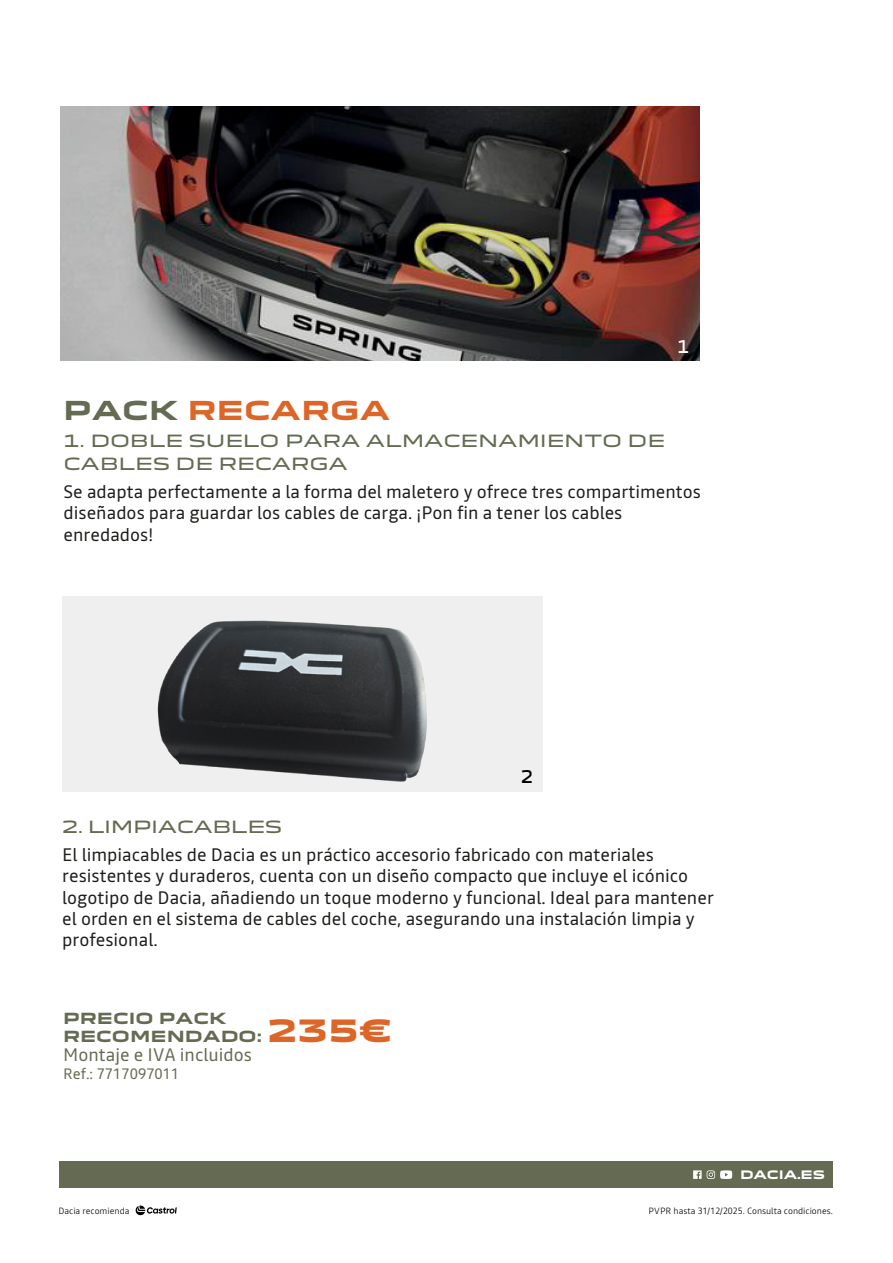
<style>
.page{position:relative;width:893px;height:1263px;background:#fff}
.page>*{position:absolute;margin:0;border:0;box-sizing:border-box;transform-origin:0 0}
.t1{font:700 25.5px "Dacia Block Extended";color:#dd6528}
.t2{font:18px/21.3px "Read";color:#1d1d1b}
.t3{font:18px "Read";color:#646b52}
.t4{font:17.1px "Dacia Block";color:#fff}
.t5{font:17.1px "Dacia Block";color:#000}
.t6{font:16.5px/23.4px "Dacia Block Extended";letter-spacing:-.01em;color:#646b52}
.t7{font:700 15px/18px "Dacia Block Extended";color:#646b52}
.t8{font:15px "Read";color:#646b52}
.t9{font:700 11.4px "Dacia Block Extended";letter-spacing:-.005em;color:#fff}
.t10{font:300 9px "Read";color:#050707}
.s1{color:#646b52}
.s2{font-size:30px;color:#dd6528}
</style>
<div class="page">
<div style="left:62px;top:596px;width:480px;height:196px;background:#efefef"></div>
<img style="left:61px;top:107px;width:639px;height:254px">
<div style="left:60px;top:1161px;width:773px;height:27px;background:#646b52"></div>
<svg style="left:693px;top:1170px;width:39px;height:9px"></svg>
<img style="left:157px;top:620px;width:270px;height:162px">
<svg style="left:136px;top:1205px;width:41px;height:11px"></svg>
<h1 class="t1" style="left:63px;top:396px;width:328px"><span class="s1">PACK</span> RECARGA</h1>
<p class="t4" style="left:677px;top:333px;width:13px">1</p>
<p class="t6" style="left:64px;top:429px;width:603px">1. DOBLE SUELO PARA ALMACENAMIENTO DE<br>CABLES DE RECARGA</p>
<p class="t2" style="left:64px;top:481px;width:639px">Se adapta perfectamente a la forma del maletero y ofrece tres compartimentos diseñados para guardar los cables de carga. ¡Pon fin a tener los cables enredados!</p>
<p class="t5" style="left:521px;top:763px;width:13px">2</p>
<p class="t6" style="left:62px;top:816px;width:221px">2. LIMPIACABLES</p>
<p class="t2" style="left:62px;top:844px;width:653px">El limpiacables de Dacia es un práctico accesorio fabricado con materiales resistentes y duraderos, cuenta con un diseño compacto que incluye el icónico logotipo de Dacia, añadiendo un toque moderno y funcional. Ideal para mantener el orden en el sistema de cables del coche, asegurando una instalación limpia y profesional.</p>
<p class="t7" style="left:63px;top:1009px;width:331px">PRECIO PACK<br>RECOMENDADO: <span class="s2">235€</span></p>
<p class="t3" style="left:63px;top:1044px;width:190px">Montaje e IVA incluidos</p>
<p class="t8" style="left:63px;top:1065px;width:118px">Ref.: 7717097011</p>
<p class="t9" style="left:740px;top:1168px;width:87px">DACIA.ES</p>
<p class="t10" style="left:58px;top:1205px;width:73px">Dacia recomienda</p>
<p class="t10" style="left:649px;top:1205px;width:186px">PVPR hasta 31/12/2025. Consulta condiciones.</p>
</div>
